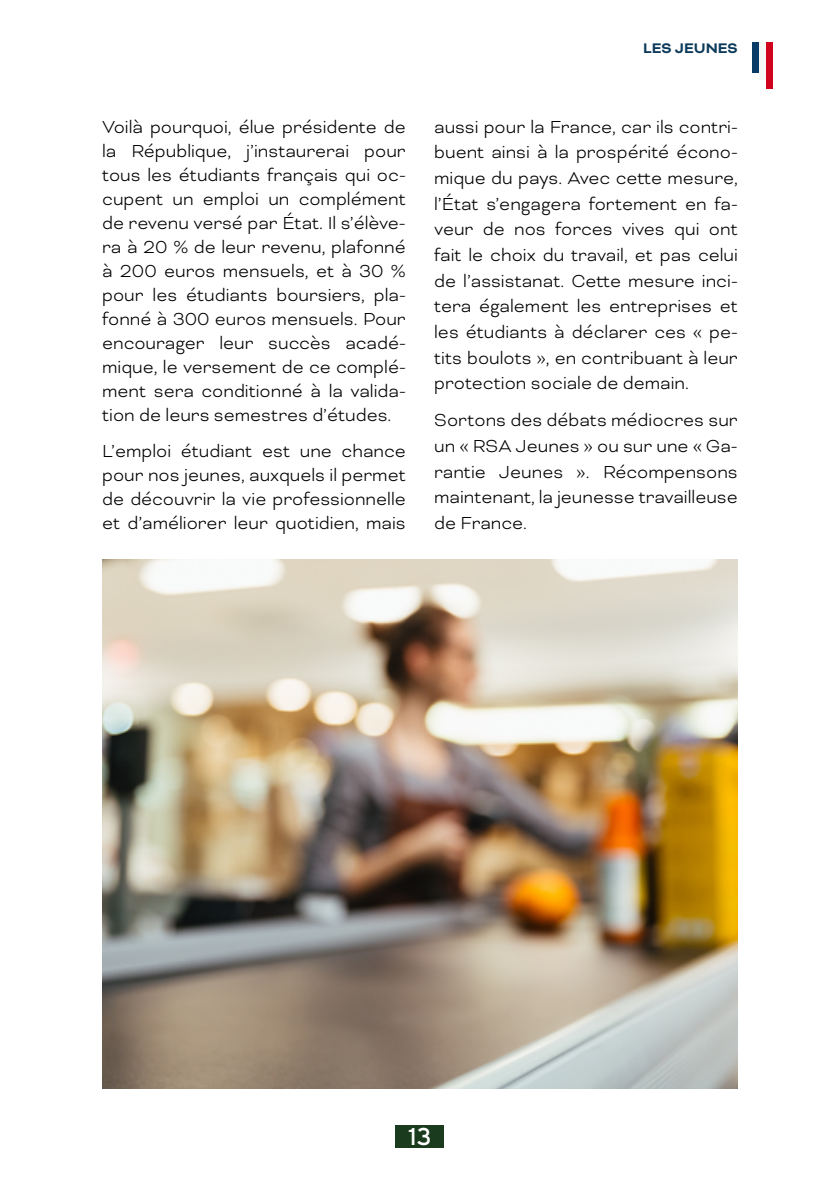
<style>
.page{position:relative;width:840px;height:1191px;background:#fff}
.page>*{position:absolute;margin:0;border:0;box-sizing:border-box;transform-origin:0 0}
.t1{font:24.4px "Interstate";color:#fff}
.t2{font:300 20px/24px "Bicyclette";color:#000;text-align:justify}
.t3{font:700 16px "Bicyclette";color:#0c3a5a}
</style>
<div class="page">
<div style="left:396px;top:1125px;width:48px;height:22px;background:#1b3b1e"></div>
<div style="left:751px;top:42px;width:7px;height:31px;background:#083b66"></div>
<div style="left:758px;top:42px;width:7px;height:38px;background:#f6f6f6"></div>
<div style="left:765px;top:42px;width:7px;height:47px;background:#d1001c"></div>
<img style="left:102px;top:560px;width:635px;height:529px">
<p class="t2" style="left:102px;top:114px;width:305px">Voilà pourquoi, élue présidente de la République, j’instaurerai pour tous les étudiants français qui oc&shy;cupent un emploi un complément de revenu versé par État. Il s’élève&shy;ra à 20 % de leur revenu, plafonné à 200 euros mensuels, et à 30 % pour les étudiants boursiers, pla&shy;fonné à 300 euros mensuels. Pour encourager leur succès acadé&shy;mique, le versement de ce complé&shy;ment sera conditionné à la valida&shy;tion de leurs semestres d’études.</p>
<p class="t2" style="left:102px;top:438px;width:305px">L’emploi étudiant est une chance pour nos jeunes, auxquels il permet de découvrir la vie professionnelle et d’améliorer leur quotidien, mais</p>
<p class="t3" style="left:642px;top:39px;width:96px">LES JEUNES</p>
<p class="t2" style="left:434px;top:114px;width:305px;line-height:25.6px">aussi pour la France, car ils contri&shy;buent ainsi à la prospérité écono&shy;mique du pays. Avec cette mesure, l’État s’engagera fortement en fa&shy;veur de nos forces vives qui ont fait le choix du travail, et pas celui de l’assistanat. Cette mesure inci&shy;tera également les entreprises et les étudiants à déclarer ces « pe&shy;tits boulots », en contribuant à leur protection sociale de demain.</p>
<p class="t2" style="left:434px;top:407px;width:305px;line-height:25.6px">Sortons des débats médiocres sur un « RSA Jeunes » ou sur une « Ga&shy;rantie Jeunes ». Récompensons maintenant, la jeunesse travailleuse de France.</p>
<p class="t1" style="left:408px;top:1122px;width:25px">13</p>
</div>
